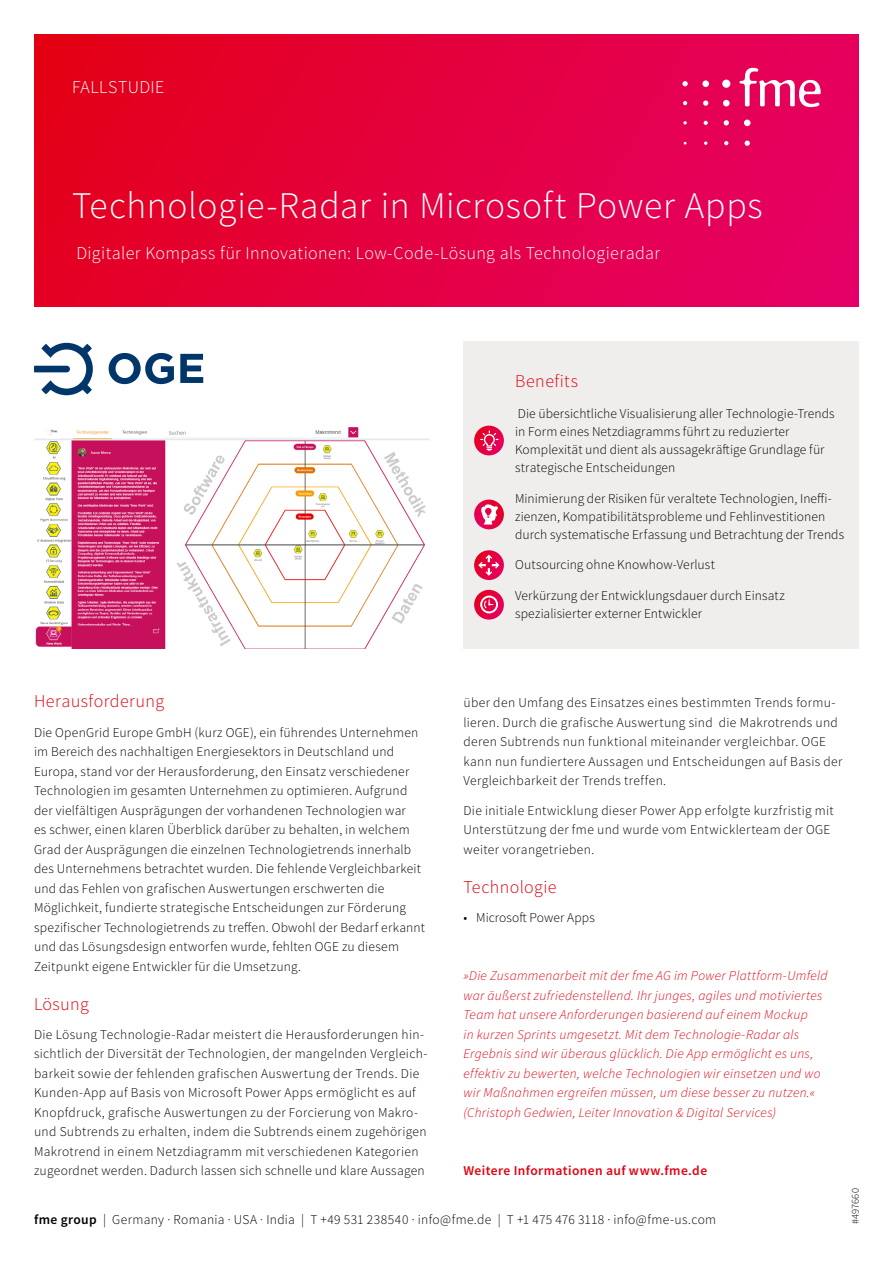
<style>
.page{position:relative;width:893px;height:1263px;background:#fff}
.page>*{position:absolute;margin:0;border:0;box-sizing:border-box;transform-origin:0 0}
.t1{font:300 37.5px "Source Sans Pro";letter-spacing:.015em;color:#fff}
.t2{font:300 18px "Source Sans Pro";letter-spacing:.02em;color:#fff}
.t3{font:300 18px "Source Sans Pro";letter-spacing:.025em;color:#e3000f}
.t4{font:300 13.5px/19.5px "Source Sans Pro";letter-spacing:.015em;color:#000}
.t5{font:italic 300 13.5px/19.5px "Source Sans Pro";letter-spacing:.02em;color:#e3000f}
.t6{font:600 13.5px "Source Sans Pro";letter-spacing:.03em;color:#e3000f}
.t7{font:300 10.5px "Source Sans Pro";letter-spacing:.005em;color:#000}
.s1{font-weight:600}
</style>
<div class="page">
<div style="left:34px;top:34px;width:825px;height:272px;background:linear-gradient(to right,#e3001b,#e50065)"></div>
<svg style="left:739px;top:68px;width:82px;height:39px"></svg>
<div style="left:722px;top:80px;width:8px;height:8px;background:#fff;border-radius:50%"></div>
<div style="left:702px;top:80px;width:7px;height:7px;background:#fff;border-radius:50%"></div>
<div style="left:723px;top:100px;width:7px;height:6px;background:#fff;border-radius:50%"></div>
<svg style="left:744px;top:120px;width:6px;height:6px"></svg>
<svg style="left:682px;top:81px;width:6px;height:5px"></svg>
<svg style="left:703px;top:100px;width:5px;height:6px"></svg>
<svg style="left:724px;top:120px;width:5px;height:5px"></svg>
<svg style="left:745px;top:141px;width:5px;height:5px"></svg>
<svg style="left:683px;top:101px;width:4px;height:4px"></svg>
<svg style="left:704px;top:121px;width:4px;height:4px"></svg>
<svg style="left:724px;top:141px;width:4px;height:4px"></svg>
<svg style="left:704px;top:141px;width:3px;height:4px"></svg>
<svg style="left:683px;top:121px;width:4px;height:4px"></svg>
<div style="left:463px;top:342px;width:396px;height:307px;background:#f0eeec"></div>
<svg style="left:474px;top:590px;width:30px;height:30px"></svg>
<svg style="left:480px;top:596px;width:18px;height:17px"></svg>
<svg style="left:34px;top:343px;width:59px;height:52px"></svg>
<svg style="left:109px;top:353px;width:65px;height:31px"></svg>
<svg style="left:180px;top:354px;width:23px;height:29px"></svg>
<img style="left:34px;top:427px;width:395px;height:221px">
<svg style="left:474px;top:426px;width:30px;height:29px"></svg>
<svg style="left:480px;top:430px;width:19px;height:21px"></svg>
<svg style="left:474px;top:550px;width:30px;height:30px"></svg>
<svg style="left:478px;top:555px;width:21px;height:21px"></svg>
<svg style="left:474px;top:500px;width:30px;height:29px"></svg>
<svg style="left:480px;top:504px;width:18px;height:20px"></svg>
<h2 class="t2" style="left:72px;top:76px;width:93px">FALLSTUDIE</h2>
<h1 class="t1" style="left:72px;top:182px;width:692px">Technologie-Radar in Microsoft Power Apps</h1>
<h2 class="t2" style="left:76px;top:242px;width:585px">Digitaler Kompass für Innovationen: Low-Code-Lösung als Technologieradar</h2>
<h2 class="t3" style="left:515px;top:370px;width:65px">Benefits</h2>
<p class="t4" style="left:515px;top:405px;width:321px;line-height:18px">Die übersichtliche Visualisierung aller Technologie-Trends in Form eines Netzdiagramms führt zu reduzierter Komplexität und dient als aussagekräftige Grundlage für strategische Entscheidungen</p>
<p class="t4" style="left:515px;top:489px;width:330px;line-height:18px">Minimierung der Risiken für veraltete Technologien, Ineffi&shy;zienzen, Kompatibilitätsprobleme und Fehlinvestitionen durch systematische Erfassung und Betrachtung der Trends</p>
<p class="t4" style="left:515px;top:555px;width:201px">Outsourcing ohne Knowhow-Verlust</p>
<p class="t4" style="left:515px;top:587px;width:271px;line-height:18px">Verkürzung der Entwicklungsdauer durch Einsatz spezialisierter externer Entwickler</p>
<h2 class="t3" style="left:34px;top:690px;width:132px">Herausforderung</h2>
<p class="t4" style="left:34px;top:722px;width:393px">Die OpenGrid Europe GmbH (kurz OGE), ein führendes Unternehmen im Bereich des nachhaltigen Energiesektors in Deutschland und Europa, stand vor der Herausforderung, den Einsatz verschiedener Technologien im gesamten Unternehmen zu optimieren. Aufgrund der vielfältigen Ausprägungen der vorhandenen Technologien war<br>es schwer, einen klaren Überblick darüber zu behalten, in welchem Grad der Ausprägungen die einzelnen Technologietrends innerhalb des Unternehmens betrachtet wurden. Die fehlende Vergleichbarkeit und das Fehlen von grafischen Auswertungen erschwerten die Möglichkeit, fundierte strategische Entscheidungen zur Förderung spezifischer Technologietrends zu treffen. Obwohl der Bedarf erkannt und das Lösungsdesign entworfen wurde, fehlten OGE zu diesem Zeitpunkt eigene Entwickler für die Umsetzung.</p>
<h2 class="t3" style="left:34px;top:993px;width:56px">Lösung</h2>
<p class="t4" style="left:34px;top:1025px;width:395px">Die Lösung Technologie-Radar meistert die Herausforderungen hin&shy;sichtlich der Diversität der Technologien, der mangelnden Vergleich&shy;barkeit sowie der fehlenden grafischen Auswertung der Trends. Die Kunden-App auf Basis von Microsoft Power Apps ermöglicht es auf Knopfdruck, grafische Auswertungen zu der Forcierung von Makro&shy;und Subtrends zu erhalten, indem die Subtrends einem zugehörigen Makrotrend in einem Netzdiagramm mit verschiedenen Kategorien zugeordnet werden. Dadurch lassen sich schnelle und klare Aussagen</p>
<p class="t4" style="left:463px;top:693px;width:380px">über den Umfang des Einsatzes eines bestimmten Trends formu&shy;lieren. Durch die grafische Auswertung sind die Makrotrends und deren Subtrends nun funktional miteinander vergleichbar. OGE kann nun fundiertere Aussagen und Entscheidungen auf Basis der Vergleichbarkeit der Trends treffen.</p>
<p class="t4" style="left:463px;top:800px;width:372px">Die initiale Entwicklung dieser Power App erfolgte kurzfristig mit<br>Unterstützung der fme und wurde vom Entwicklerteam der OGE weiter vorangetrieben.</p>
<h2 class="t3" style="left:463px;top:876px;width:95px">Technologie</h2>
<p class="t4" style="left:463px;top:908px;width:133px">• Microsoft Power Apps</p>
<p class="t5" style="left:463px;top:966px;width:366px">»Die Zusammenarbeit mit der fme AG im Power Plattform-Umfeld war äußerst zufriedenstellend. Ihr junges, agiles und motiviertes Team hat unsere Anforderungen basierend auf einem Mockup<br>in kurzen Sprints umgesetzt. Mit dem Technologie-Radar als Ergebnis sind wir überaus glücklich. Die App ermöglicht es uns, effektiv zu bewerten, welche Technologien wir einsetzen und wo wir Maßnahmen ergreifen müssen, um diese besser zu nutzen.« (Christoph Gedwien, Leiter Innovation &amp; Digital Services)</p>
<p class="t6" style="left:463px;top:1162px;width:245px">Weitere Informationen auf www.fme.de</p>
<p class="t4" style="left:34px;top:1210px;width:684px"><span class="s1">fme group</span> | Germany · Romania · USA · India | T +49 531 238540 · info@fme.de | T +1 475 476 3118 · info@fme-us.com</p>
<p class="t7" style="left:849px;top:1224px;width:37px;rotate:-90deg">#497660</p>
</div>
